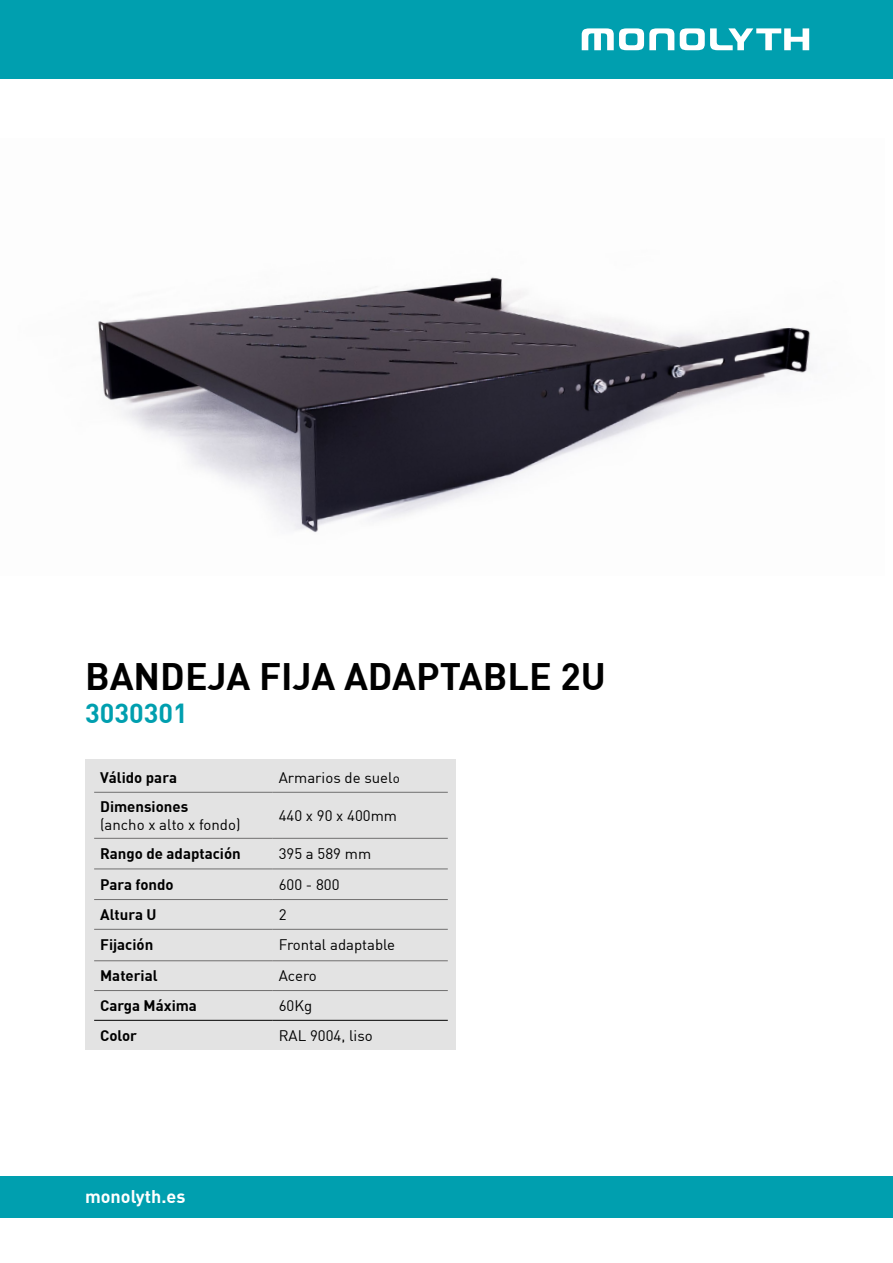
<style>
.page{position:relative;width:893px;height:1263px;background:#fff}
.page>*{position:absolute;margin:0;border:0;box-sizing:border-box;transform-origin:0 0}
.t1{font:700 37.5px "DIN";color:#000}
.t2{font:700 27px "DIN";color:#009faf}
.t3{font:700 18px "DIN";color:#fff}
.t4{font:15px "DIN";color:#000}
.t5{font:700 15px "DIN";color:#000}
.s1{font-size:13.5px}
</style>
<div class="page">
<div style="left:86px;top:760px;width:370px;height:290px;background:#e3e3e3"></div>
<hr style="left:94px;top:792px;width:179px;height:1px;background:#706f6f">
<hr style="left:273px;top:792px;width:175px;height:1px;background:#706f6f">
<hr style="left:94px;top:838px;width:179px;height:1px;background:#706f6f">
<hr style="left:273px;top:838px;width:175px;height:1px;background:#706f6f">
<hr style="left:94px;top:869px;width:179px;height:1px;background:#706f6f">
<hr style="left:273px;top:869px;width:175px;height:1px;background:#706f6f">
<hr style="left:94px;top:899px;width:179px;height:1px;background:#706f6f">
<hr style="left:273px;top:899px;width:175px;height:1px;background:#706f6f">
<hr style="left:94px;top:929px;width:179px;height:1px;background:#706f6f">
<hr style="left:273px;top:929px;width:175px;height:1px;background:#706f6f">
<hr style="left:94px;top:960px;width:179px;height:1px;background:#706f6f">
<hr style="left:273px;top:960px;width:175px;height:1px;background:#706f6f">
<hr style="left:94px;top:990px;width:179px;height:1px;background:#706f6f">
<hr style="left:273px;top:990px;width:175px;height:1px;background:#706f6f">
<hr style="left:94px;top:1020px;width:179px;height:1px;background:#000">
<hr style="left:273px;top:1020px;width:175px;height:1px;background:#000">
<div style="left:0;top:1176px;width:893px;height:41px;background:#009faf"></div>
<div style="left:0;top:0;width:893px;height:79px;background:#009faf"></div>
<img style="left:98px;top:277px;width:713px;height:256px">
<svg style="left:582px;top:28px;width:92px;height:22px"></svg>
<svg style="left:680px;top:28px;width:129px;height:22px"></svg>
<h1 class="t1" style="left:85px;top:652px;width:522px">BANDEJA FIJA ADAPTABLE 2U</h1>
<h2 class="t2" style="left:85px;top:695px;width:104px">3030301</h2>
<p class="t5" style="left:100px;top:767px;width:78px">Válido para</p>
<p class="t4" style="left:279px;top:768px;width:123px">Armarios de suel<span class="s1">o</span></p>
<p class="t5" style="left:100px;top:796px;width:90px">Dimensiones</p>
<p class="t4" style="left:100px;top:815px;width:142px">(ancho x alto x fondo)</p>
<p class="t4" style="left:279px;top:806px;width:120px">440 x 90 x 400mm</p>
<p class="t5" style="left:100px;top:844px;width:142px">Rango de adaptación</p>
<p class="t4" style="left:279px;top:844px;width:94px">395 a 589 mm</p>
<p class="t5" style="left:100px;top:874px;width:75px">Para fondo</p>
<p class="t4" style="left:279px;top:875px;width:62px">600 - 800</p>
<p class="t5" style="left:100px;top:904px;width:58px">Altura U</p>
<p class="t4" style="left:279px;top:905px;width:9px">2</p>
<p class="t5" style="left:100px;top:935px;width:55px">Fijación</p>
<p class="t4" style="left:279px;top:936px;width:118px">Frontal adaptable</p>
<p class="t5" style="left:100px;top:966px;width:59px">Material</p>
<p class="t4" style="left:279px;top:966px;width:39px">Acero</p>
<p class="t5" style="left:100px;top:995px;width:98px">Carga Máxima</p>
<p class="t4" style="left:279px;top:996px;width:35px">60Kg</p>
<p class="t5" style="left:100px;top:1025px;width:38px">Color</p>
<p class="t4" style="left:279px;top:1026px;width:95px">RAL 9004, liso</p>
<p class="t3" style="left:85px;top:1185px;width:102px">monolyth.es</p>
</div>
